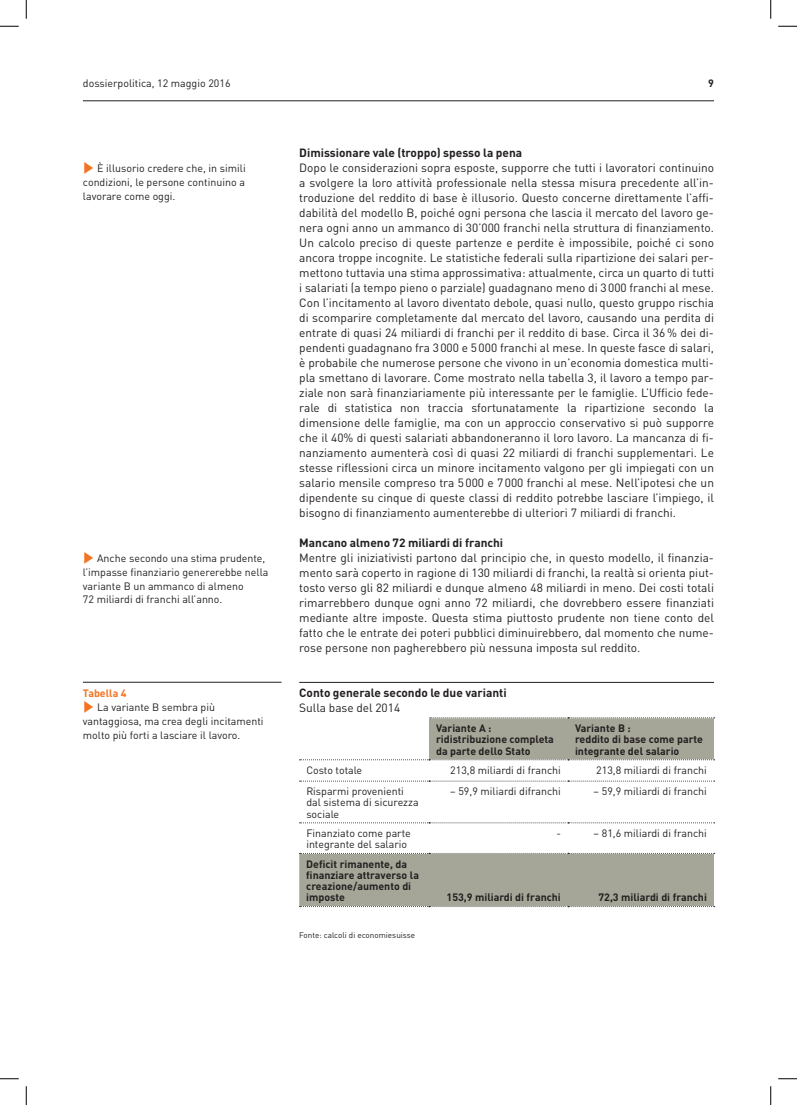
<style>
.page{position:relative;width:797px;height:1105px;background:#fff}
.page>*{position:absolute;margin:0;border:0;box-sizing:border-box;transform-origin:0 0}
.t1{font:11.88px/15px "DIN";color:#231f20;text-align:justify}
.t2{font:700 11.88px "DIN";color:#231f20}
.t3{font:10.62px/13.8px "DIN";color:#231f20}
.t4{font:700 10.62px/11.2px "DIN";color:#231f20}
.t5{font:700 10.62px "DIN";color:#f47321}
.t6{font:8.12px "DIN";color:#231f20}
.s1{color:#f47321}
</style>
<div class="page">
<hr style="left:83px;top:101px;width:631px;height:1px;background:#231f20">
<hr style="left:299px;top:682px;width:415px;height:1px;background:#231f20">
<svg style="left:299px;top:718px;width:415px;height:188px"></svg>
<svg style="left:429px;top:717px;width:285px;height:1px"></svg>
<svg style="left:299px;top:759px;width:415px;height:1px"></svg>
<svg style="left:299px;top:781px;width:415px;height:1px"></svg>
<svg style="left:299px;top:822px;width:415px;height:1px"></svg>
<svg style="left:299px;top:853px;width:415px;height:1px"></svg>
<svg style="left:299px;top:906px;width:415px;height:1px"></svg>
<hr style="left:83px;top:682px;width:198px;height:1px;background:#231f20">
<svg style="left:0;top:25px;width:19px;height:2px"></svg>
<svg style="left:778px;top:25px;width:19px;height:2px"></svg>
<svg style="left:0;top:1078px;width:19px;height:1px"></svg>
<svg style="left:778px;top:1078px;width:19px;height:1px"></svg>
<svg style="left:25px;top:0;width:2px;height:19px"></svg>
<svg style="left:25px;top:1086px;width:2px;height:19px"></svg>
<svg style="left:770px;top:0;width:1px;height:19px"></svg>
<svg style="left:770px;top:1086px;width:1px;height:19px"></svg>
<p class="t3" style="left:83px;top:76px;width:149px">dossierpolitica, 12 maggio 2016</p>
<p class="t4" style="left:708px;top:77px;width:7px">9</p>
<p class="t3" style="left:83px;top:161px;width:164px;text-align:justify"><span class="s1">✓</span> È illusorio credere che, in simili condizioni, le persone continuino a lavorare come oggi.</p>
<p class="t3" style="left:83px;top:551px;width:187px"><span class="s1">✓</span> Anche secondo una stima prudente, l’impasse finanziario genererebbe nella variante B un ammanco di almeno<br>72 miliardi di franchi all’anno.</p>
<p class="t5" style="left:83px;top:687px;width:45px">Tabella 4</p>
<p class="t3" style="left:83px;top:700px;width:182px"><span class="s1">✓</span> La variante B sembra più vantaggiosa, ma crea degli incitamenti molto più forti a lasciare il lavoro.</p>
<p class="t2" style="left:299px;top:145px;width:224px">Dimissionare vale (troppo) spesso la pena</p>
<p class="t1" style="left:299px;top:160px;width:416px">Dopo le considerazioni sopra esposte, supporre che tutti i lavoratori continuino a svolgere la loro attività professionale nella stessa misura precedente all’in&shy;troduzione del reddito di base è illusorio. Questo concerne direttamente l’affi&shy;dabilità del modello B, poiché ogni persona che lascia il mercato del lavoro ge&shy;nera ogni anno un ammanco di 30’000 franchi nella struttura di finanziamento.<br>Un calcolo preciso di queste partenze e perdite è impossibile, poiché ci sono ancora troppe incognite. Le statistiche federali sulla ripartizione dei salari per&shy;mettono tuttavia una stima approssimativa: attualmente, circa un quarto di tutti i salariati (a tempo pieno o parziale) guadagnano meno di 3000 franchi al mese.<br>Con l’incitamento al lavoro diventato debole, quasi nullo, questo gruppo rischia di scomparire completamente dal mercato del lavoro, causando una perdita di entrate di quasi 24 miliardi di franchi per il reddito di base. Circa il 36 % dei di&shy;pendenti guadagnano fra 3000 e 5000 franchi al mese. In queste fasce di salari, è probabile che numerose persone che vivono in un’economia domestica multi&shy;pla smettano di lavorare. Come mostrato nella tabella 3, il lavoro a tempo par&shy;ziale non sarà finanziariamente più interessante per le famiglie. L’Ufficio fede&shy;rale di statistica non traccia sfortunatamente la ripartizione secondo la dimensione delle famiglie, ma con un approccio conservativo si può supporre che il 40% di questi salariati abbandoneranno il loro lavoro. La mancanza di fi&shy;nanziamento aumenterà così di quasi 22 miliardi di franchi supplementari. Le stesse riflessioni circa un minore incitamento valgono per gli impiegati con un salario mensile compreso tra 5000 e 7000 franchi al mese. Nell’ipotesi che un dipendente su cinque di queste classi di reddito potrebbe lasciare l’impiego, il bisogno di finanziamento aumenterebbe di ulteriori 7 miliardi di franchi.</p>
<p class="t2" style="left:299px;top:535px;width:205px">Mancano almeno 72 miliardi di franchi</p>
<p class="t1" style="left:299px;top:550px;width:416px">Mentre gli iniziativisti partono dal principio che, in questo modello, il finanzia&shy;mento sarà coperto in ragione di 130 miliardi di franchi, la realtà si orienta piut&shy;tosto verso gli 82 miliardi e dunque almeno 48 miliardi in meno. Dei costi totali rimarrebbero dunque ogni anno 72 miliardi, che dovrebbero essere finanziati mediante altre imposte. Questa stima piuttosto prudente non tiene conto del fatto che le entrate dei poteri pubblici diminuirebbero, dal momento che nume&shy;rose persone non pagherebbero più nessuna imposta sul reddito.</p>
<p class="t2" style="left:299px;top:685px;width:209px">Conto generale secondo le due varianti</p>
<p class="t1" style="left:299px;top:700px;width:102px">Sulla base del 2014</p>
<p class="t4" style="left:436px;top:722px;width:119px">Variante A : ridistribuzione completa da parte dello Stato</p>
<p class="t4" style="left:575px;top:722px;width:129px">Variante B :<br>reddito di base come parte integrante del salario</p>
<p class="t3" style="left:306px;top:763px;width:57px">Costo totale</p>
<p class="t3" style="left:450px;top:763px;width:112px">213,8 miliardi di franchi</p>
<p class="t3" style="left:596px;top:763px;width:112px">213,8 miliardi di franchi</p>
<p class="t3" style="left:306px;top:785px;width:114px;line-height:11.2px">Risparmi provenienti dal sistema di sicurezza sociale</p>
<p class="t3" style="left:450px;top:784px;width:112px">– 59,9 miliardi difranchi</p>
<p class="t3" style="left:593px;top:784px;width:115px">– 59,9 miliardi di franchi</p>
<p class="t3" style="left:306px;top:827px;width:106px;line-height:11.2px">Finanziato come parte integrante del salario</p>
<p class="t3" style="left:556px;top:826px;width:6px">-</p>
<p class="t3" style="left:593px;top:826px;width:115px">– 81,6 miliardi di franchi</p>
<p class="t4" style="left:306px;top:858px;width:114px">Deficit rimanente, da finanziare attraverso la creazione/aumento di imposte</p>
<p class="t4" style="left:446px;top:891px;width:116px">153,9 miliardi di franchi</p>
<p class="t4" style="left:598px;top:891px;width:110px">72,3 miliardi di franchi</p>
<p class="t6" style="left:299px;top:929px;width:117px">Fonte: calcoli di economiesuisse</p>
</div>
